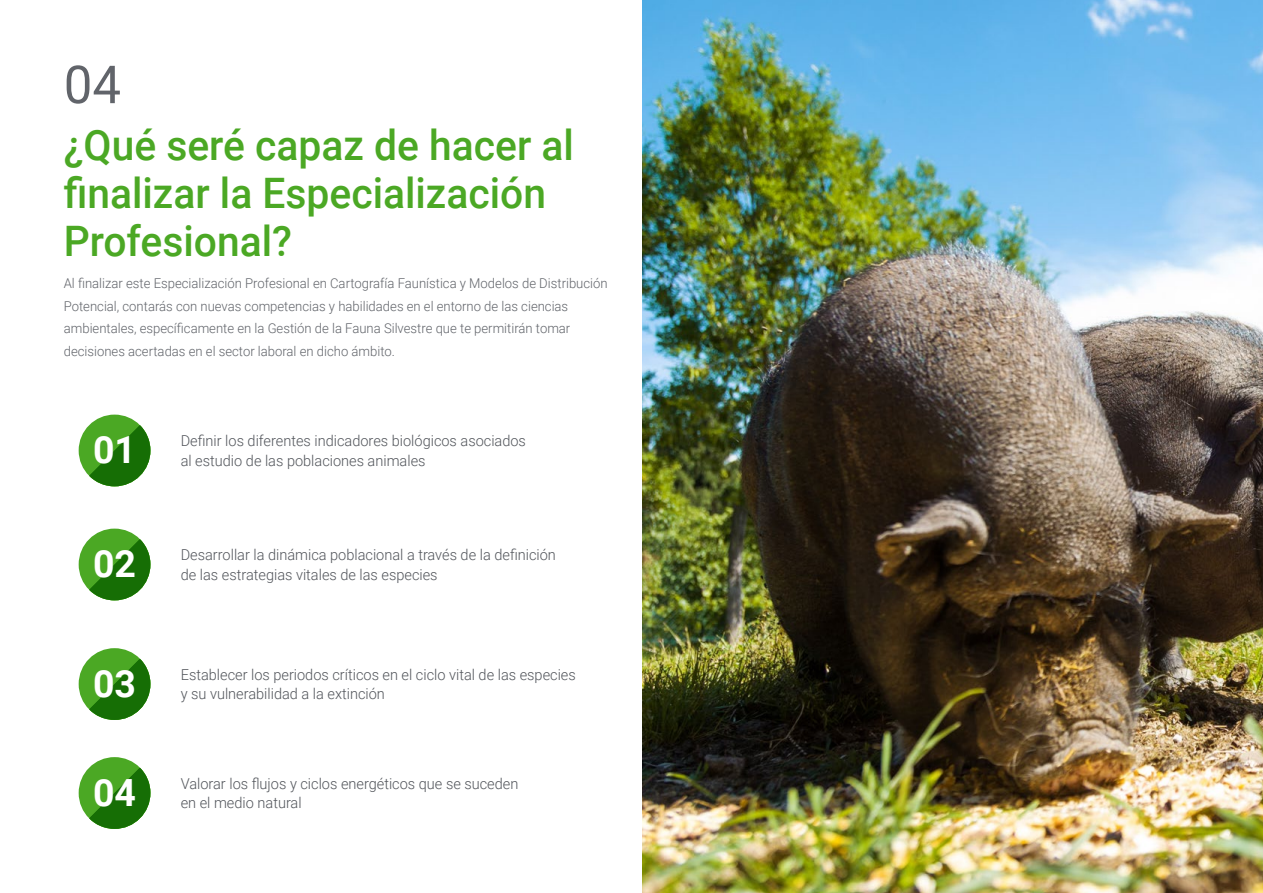
<style>
.page{position:relative;width:1263px;height:893px;background:#fff}
.page>*{position:absolute;margin:0;border:0;box-sizing:border-box;transform-origin:0 0}
.t1{font:52.5px "Roboto";color:#61646a}
.t2{font:500 42px/48px "Roboto";color:#4ba824}
.t3{font:700 37.5px "Roboto";color:#fff}
.t4{font:300 15px/19.5px "Roboto";color:#52555b}
.t5{font:300 13.5px/22.5px "Roboto";color:#61646a}
</style>
<div class="page">
<div style="left:79px;top:529px;width:71px;height:71px;background:#4ba824;border-radius:50%"></div>
<svg style="left:89px;top:539px;width:61px;height:61px"></svg>
<div style="left:79px;top:757px;width:71px;height:72px;background:#4ba824;border-radius:50%"></div>
<svg style="left:89px;top:768px;width:61px;height:61px"></svg>
<div style="left:79px;top:648px;width:71px;height:72px;background:#4ba824;border-radius:50%"></div>
<svg style="left:89px;top:659px;width:61px;height:61px"></svg>
<div style="left:79px;top:415px;width:71px;height:71px;background:#4ba824;border-radius:50%"></div>
<svg style="left:89px;top:425px;width:61px;height:61px"></svg>
<img style="left:642px;top:0;width:621px;height:893px">
<h1 class="t1" style="left:64px;top:48px;width:59px">04</h1>
<h2 class="t2" style="left:64px;top:119px;width:512px">¿Qué seré capaz de hacer al finalizar la Especialización<br>Profesional?</h2>
<p class="t5" style="left:64px;top:272px;width:545px">Al finalizar este Especialización Profesional en Cartografía Faunística y Modelos de Distribución Potencial, contarás con nuevas competencias y habilidades en el entorno de las ciencias ambientales, específicamente en la Gestión de la Fauna Silvestre que te permitirán tomar decisiones acertadas en el sector laboral en dicho ámbito.</p>
<h3 class="t3" style="left:93px;top:424px;width:45px">01</h3>
<p class="t4" style="left:181px;top:431px;width:347px">Definir los diferentes indicadores biológicos asociados</p>
<p class="t4" style="left:181px;top:450px;width:246px">al estudio de las poblaciones animales</p>
<h3 class="t3" style="left:93px;top:538px;width:45px">02</h3>
<p class="t4" style="left:181px;top:545px;width:377px">Desarrollar la dinámica poblacional a través de la definición de las estrategias vitales de las especies</p>
<h3 class="t3" style="left:93px;top:657px;width:45px">03</h3>
<p class="t4" style="left:181px;top:664px;width:397px">Establecer los periodos críticos en el ciclo vital de las especies y su vulnerabilidad a la extinción</p>
<h3 class="t3" style="left:93px;top:766px;width:45px">04</h3>
<p class="t4" style="left:181px;top:773px;width:339px">Valorar los flujos y ciclos energéticos que se suceden en el medio natural</p>
</div>
